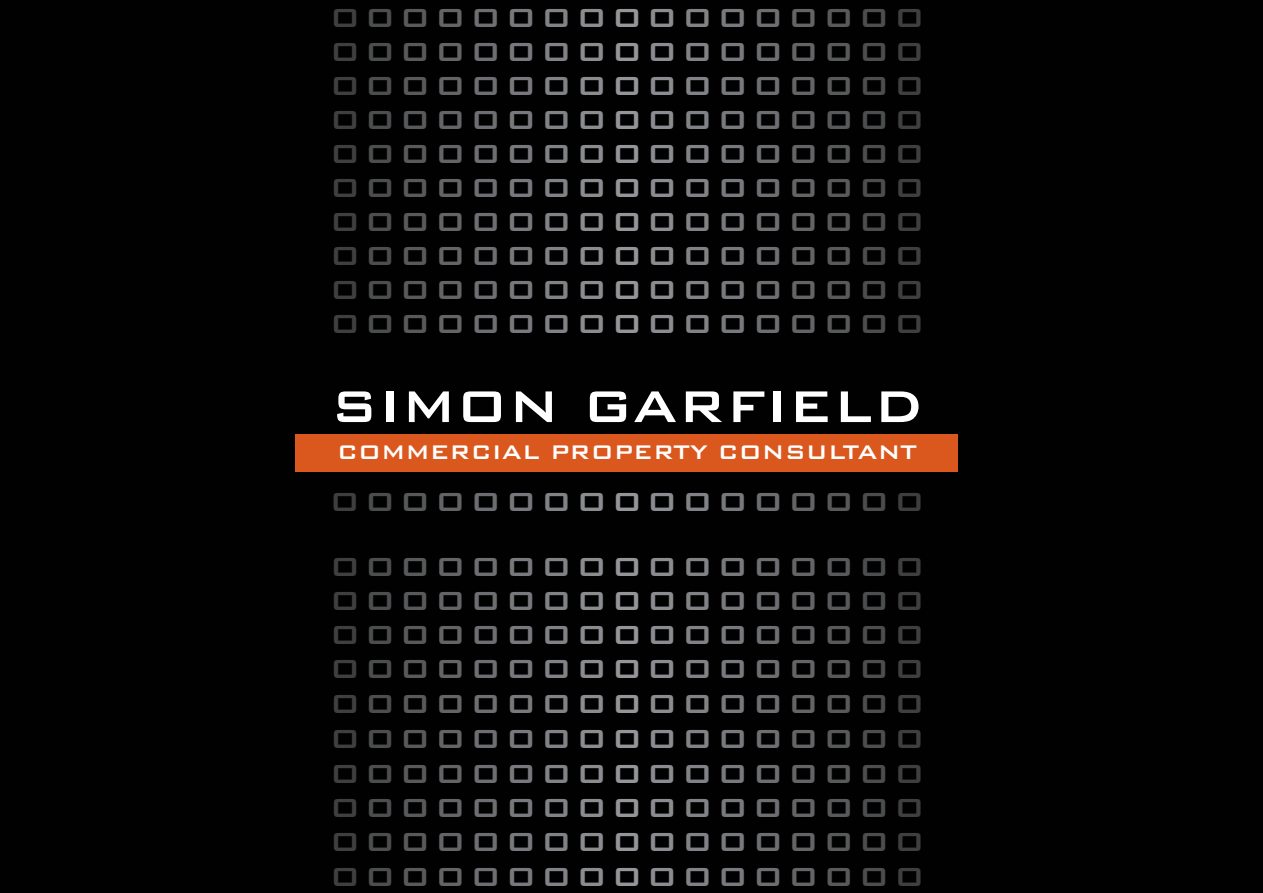
<style>
.page{position:relative;width:1263px;height:893px;background:#010101}
.page>*{position:absolute;margin:0;border:0;box-sizing:border-box;transform-origin:0 0}
.t1{font:500 59.4px "Bank Gothic BT";color:#fff}
.t2{font:500 34.95px/34px "Bank Gothic BT";letter-spacing:.13em;color:#3e3e3f;text-align:justify}
.t3{font:500 26.25px "Bank Gothic BT";color:#fff}
.s1{color:#4b4c4d}
.s2{color:#57585a}
.s3{color:#636366}
.s4{color:#6c6d70}
.s5{color:#76787b}
.s6{color:#808285}
.s7{color:#8a8c8f}
.s8{color:#939598}
</style>
<div class="page">
<div style="left:296px;top:434px;width:662px;height:37px;background:#da581e"></div>
<p class="t2" style="left:329px;top:0;width:597px">O<span class="s1">O</span><span class="s2">O</span><span class="s3">O</span><span class="s4">O</span><span class="s5">O</span><span class="s6">O</span><span class="s7">O</span><span class="s8">O</span><span class="s7">O</span><span class="s6">O</span><span class="s5">O</span><span class="s4">O</span><span class="s3">O</span><span class="s2">O</span><span class="s1">O</span>O O<span class="s1">O</span><span class="s2">O</span><span class="s3">O</span><span class="s4">O</span><span class="s5">O</span><span class="s6">O</span><span class="s7">O</span><span class="s8">O</span><span class="s7">O</span><span class="s6">O</span><span class="s5">O</span><span class="s4">O</span><span class="s3">O</span><span class="s2">O</span><span class="s1">O</span>O O<span class="s1">O</span><span class="s2">O</span><span class="s3">O</span><span class="s4">O</span><span class="s5">O</span><span class="s6">O</span><span class="s7">O</span><span class="s8">O</span><span class="s7">O</span><span class="s6">O</span><span class="s5">O</span><span class="s4">O</span><span class="s3">O</span><span class="s2">O</span><span class="s1">O</span>O O<span class="s1">O</span><span class="s2">O</span><span class="s3">O</span><span class="s4">O</span><span class="s5">O</span><span class="s6">O</span><span class="s7">O</span><span class="s8">O</span><span class="s7">O</span><span class="s6">O</span><span class="s5">O</span><span class="s4">O</span><span class="s3">O</span><span class="s2">O</span><span class="s1">O</span>O O<span class="s1">O</span><span class="s2">O</span><span class="s3">O</span><span class="s4">O</span><span class="s5">O</span><span class="s6">O</span><span class="s7">O</span><span class="s8">O</span><span class="s7">O</span><span class="s6">O</span><span class="s5">O</span><span class="s4">O</span><span class="s3">O</span><span class="s2">O</span><span class="s1">O</span>O O<span class="s1">O</span><span class="s2">O</span><span class="s3">O</span><span class="s4">O</span><span class="s5">O</span><span class="s6">O</span><span class="s7">O</span><span class="s8">O</span><span class="s7">O</span><span class="s6">O</span><span class="s5">O</span><span class="s4">O</span><span class="s3">O</span><span class="s2">O</span><span class="s1">O</span>O O<span class="s1">O</span><span class="s2">O</span><span class="s3">O</span><span class="s4">O</span><span class="s5">O</span><span class="s6">O</span><span class="s7">O</span><span class="s8">O</span><span class="s7">O</span><span class="s6">O</span><span class="s5">O</span><span class="s4">O</span><span class="s3">O</span><span class="s2">O</span><span class="s1">O</span>O O<span class="s1">O</span><span class="s2">O</span><span class="s3">O</span><span class="s4">O</span><span class="s5">O</span><span class="s6">O</span><span class="s7">O</span><span class="s8">O</span><span class="s7">O</span><span class="s6">O</span><span class="s5">O</span><span class="s4">O</span><span class="s3">O</span><span class="s2">O</span><span class="s1">O</span>O O<span class="s1">O</span><span class="s2">O</span><span class="s3">O</span><span class="s4">O</span><span class="s5">O</span><span class="s6">O</span><span class="s7">O</span><span class="s8">O</span><span class="s7">O</span><span class="s6">O</span><span class="s5">O</span><span class="s4">O</span><span class="s3">O</span><span class="s2">O</span><span class="s1">O</span>O O<span class="s1">O</span><span class="s2">O</span><span class="s3">O</span><span class="s4">O</span><span class="s5">O</span><span class="s6">O</span><span class="s7">O</span><span class="s8">O</span><span class="s7">O</span><span class="s6">O</span><span class="s5">O</span><span class="s4">O</span><span class="s3">O</span><span class="s2">O</span><span class="s1">O</span>O</p>
<h1 class="t1" style="left:330px;top:375px;width:595px">SIMON GARFIELD</h1>
<p class="t3" style="left:337px;top:438px;width:581px">COMMERCIAL PROPERTY CONSULTANT</p>
<p class="t2" style="left:329px;top:484px;width:597px">O<span class="s1">O</span><span class="s2">O</span><span class="s3">O</span><span class="s4">O</span><span class="s5">O</span><span class="s6">O</span><span class="s7">O</span><span class="s8">O</span><span class="s7">O</span><span class="s6">O</span><span class="s5">O</span><span class="s4">O</span><span class="s3">O</span><span class="s2">O</span><span class="s1">O</span>O</p>
<p class="t2" style="left:329px;top:548px;width:597px;line-height:34.5px">O<span class="s1">O</span><span class="s2">O</span><span class="s3">O</span><span class="s4">O</span><span class="s5">O</span><span class="s6">O</span><span class="s7">O</span><span class="s8">O</span><span class="s7">O</span><span class="s6">O</span><span class="s5">O</span><span class="s4">O</span><span class="s3">O</span><span class="s2">O</span><span class="s1">O</span>O O<span class="s1">O</span><span class="s2">O</span><span class="s3">O</span><span class="s4">O</span><span class="s5">O</span><span class="s6">O</span><span class="s7">O</span><span class="s8">O</span><span class="s7">O</span><span class="s6">O</span><span class="s5">O</span><span class="s4">O</span><span class="s3">O</span><span class="s2">O</span><span class="s1">O</span>O O<span class="s1">O</span><span class="s2">O</span><span class="s3">O</span><span class="s4">O</span><span class="s5">O</span><span class="s6">O</span><span class="s7">O</span><span class="s8">O</span><span class="s7">O</span><span class="s6">O</span><span class="s5">O</span><span class="s4">O</span><span class="s3">O</span><span class="s2">O</span><span class="s1">O</span>O O<span class="s1">O</span><span class="s2">O</span><span class="s3">O</span><span class="s4">O</span><span class="s5">O</span><span class="s6">O</span><span class="s7">O</span><span class="s8">O</span><span class="s7">O</span><span class="s6">O</span><span class="s5">O</span><span class="s4">O</span><span class="s3">O</span><span class="s2">O</span><span class="s1">O</span>O O<span class="s1">O</span><span class="s2">O</span><span class="s3">O</span><span class="s4">O</span><span class="s5">O</span><span class="s6">O</span><span class="s7">O</span><span class="s8">O</span><span class="s7">O</span><span class="s6">O</span><span class="s5">O</span><span class="s4">O</span><span class="s3">O</span><span class="s2">O</span><span class="s1">O</span>O O<span class="s1">O</span><span class="s2">O</span><span class="s3">O</span><span class="s4">O</span><span class="s5">O</span><span class="s6">O</span><span class="s7">O</span><span class="s8">O</span><span class="s7">O</span><span class="s6">O</span><span class="s5">O</span><span class="s4">O</span><span class="s3">O</span><span class="s2">O</span><span class="s1">O</span>O O<span class="s1">O</span><span class="s2">O</span><span class="s3">O</span><span class="s4">O</span><span class="s5">O</span><span class="s6">O</span><span class="s7">O</span><span class="s8">O</span><span class="s7">O</span><span class="s6">O</span><span class="s5">O</span><span class="s4">O</span><span class="s3">O</span><span class="s2">O</span><span class="s1">O</span>O O<span class="s1">O</span><span class="s2">O</span><span class="s3">O</span><span class="s4">O</span><span class="s5">O</span><span class="s6">O</span><span class="s7">O</span><span class="s8">O</span><span class="s7">O</span><span class="s6">O</span><span class="s5">O</span><span class="s4">O</span><span class="s3">O</span><span class="s2">O</span><span class="s1">O</span>O O<span class="s1">O</span><span class="s2">O</span><span class="s3">O</span><span class="s4">O</span><span class="s5">O</span><span class="s6">O</span><span class="s7">O</span><span class="s8">O</span><span class="s7">O</span><span class="s6">O</span><span class="s5">O</span><span class="s4">O</span><span class="s3">O</span><span class="s2">O</span><span class="s1">O</span>O O<span class="s1">O</span><span class="s2">O</span><span class="s3">O</span><span class="s4">O</span><span class="s5">O</span><span class="s6">O</span><span class="s7">O</span><span class="s8">O</span><span class="s7">O</span><span class="s6">O</span><span class="s5">O</span><span class="s4">O</span><span class="s3">O</span><span class="s2">O</span><span class="s1">O</span>O</p>
</div>
